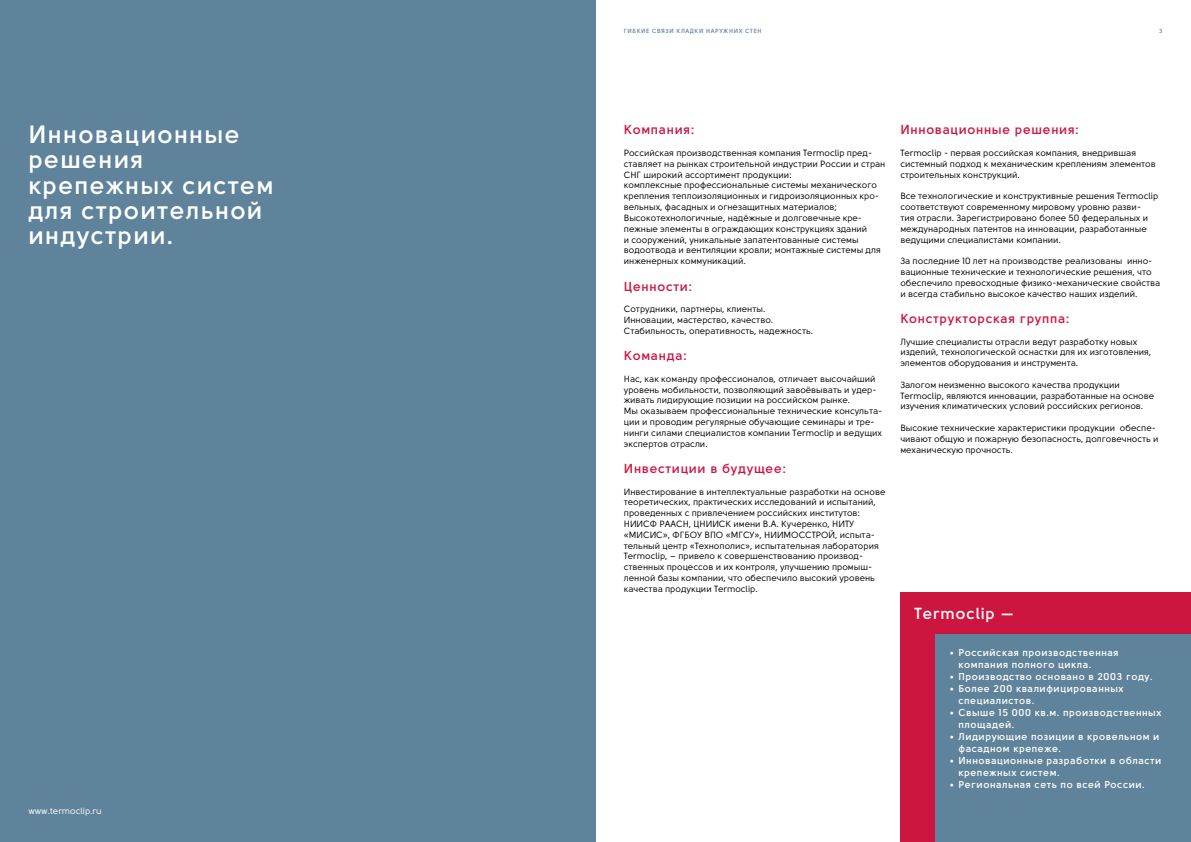
<style>
.page{position:relative;width:1191px;height:842px;background:#fff}
.page>*{position:absolute;margin:0;border:0;box-sizing:border-box;transform-origin:0 0}
.t1{font:700 25px/25px "Solomon Sans Semi";letter-spacing:.05em;color:#fff}
.t2{font:700 16px "Solomon Sans Semi";letter-spacing:.05em;color:#fff}
.t3{font:700 13px "Solomon Sans Semi";letter-spacing:.05em;color:#cd163f}
.t4{font:700 10px/12px "Solomon Sans Semi";letter-spacing:.05em;color:#fff}
.t5{font:9px/10.8px "Solomon Sans Normal";color:#000}
.t6{font:9px "Solomon Sans Normal";color:#fff}
.t7{font:700 6px "Solomon Sans Semi";letter-spacing:.1em;color:#5e839b}
</style>
<div class="page">
<div style="left:0;top:0;width:595px;height:842px;background:#5e839b"></div>
<div style="left:900px;top:592px;width:291px;height:250px;background:#cd163f"></div>
<div style="left:935px;top:634px;width:256px;height:208px;background:#5e839b"></div>
<h1 class="t1" style="left:28px;top:122px;width:247px">Инновационные решения крепежных систем для строительной индустрии.</h1>
<p class="t6" style="left:28px;top:805px;width:75px">www.termoclip.ru</p>
<p class="t7" style="left:624px;top:27px;width:139px">ГИБКИЕ СВЯЗИ КЛАДКИ НАРУЖНИХ СТЕН</p>
<p class="t7" style="left:1159px;top:27px;width:5px">3</p>
<h3 class="t3" style="left:624px;top:123px;width:72px">Компания:</h3>
<p class="t5" style="left:624px;top:148px;width:263px">Российская производственная компания Termoclip пред&shy;ставляет на рынках строительной индустрии России и стран СНГ широкий ассортимент продукции:<br>комплексные профессиональные системы механического крепления теплоизоляционных и гидроизоляционных кро&shy;вельных, фасадных и огнезащитных материалов; Высокотехнологичные, надёжные и долговечные кре&shy;пежные элементы в ограждающих конструкциях зданий<br>и сооружений, уникальные запатентованные системы водоотвода и вентиляции кровли; монтажные системы для инженерных коммуникаций.</p>
<h3 class="t3" style="left:624px;top:279px;width:70px">Ценности:</h3>
<p class="t5" style="left:624px;top:304px;width:191px">Сотрудники, партнеры, клиенты.<br>Инновации, мастерство, качество.<br>Стабильность, оперативность, надежность.</p>
<h3 class="t3" style="left:624px;top:348px;width:65px">Команда:</h3>
<p class="t5" style="left:624px;top:373px;width:260px">Нас, как команду профессионалов, отличает высочайший уровень мобильности, позволяющий завоёвывать и удер&shy;живать лидирующие позиции на российском рынке.<br>Мы оказываем профессиональные технические консульта&shy;ции и проводим регулярные обучающие семинары и тре&shy;нинги силами специалистов компании Termoclip и ведущих экспертов отрасли.</p>
<h3 class="t3" style="left:624px;top:461px;width:164px">Инвестиции в будущее:</h3>
<p class="t5" style="left:624px;top:486px;width:263px">Инвестирование в интеллектуальные разработки на основе теоретических, практических исследований и испытаний, проведенных с привлечением российских институтов:<br>НИИСФ РААСН, ЦНИИСК имени В.А. Кучеренко, НИТУ «МИСИС», ФГБОУ ВПО «МГСУ», НИИМОССТРОЙ, испыта&shy;тельный центр «Технополис», испытательная лаборатория Termoclip, – привело к совершенствованию производ&shy;ственных процессов и их контроля, улучшению промыш&shy;ленной базы компании, что обеспечило высокий уровень качества продукции Termoclip.</p>
<h3 class="t3" style="left:900px;top:123px;width:180px">Инновационные решения:</h3>
<p class="t5" style="left:900px;top:148px;width:257px">Termoclip - первая российская компания, внедрившая системный подход к механическим креплениям элементов строительных конструкций.</p>
<p class="t5" style="left:900px;top:191px;width:259px">Все технологические и конструктивные решения Termoclip соответствуют современному мировому уровню разви-<br>тия отрасли. Зарегистрировано более 50 федеральных и международных патентов на инновации, разработанные ведущими специалистами компании.</p>
<p class="t5" style="left:900px;top:256px;width:261px">За последние 10 лет на производстве реализованы инно&shy;вационные технические и технологические решения, что обеспечило превосходные физико-механические свойства и всегда стабильно высокое качество наших изделий.</p>
<h3 class="t3" style="left:900px;top:311px;width:171px">Конструкторская группа:</h3>
<p class="t5" style="left:900px;top:336px;width:252px">Лучшие специалисты отрасли ведут разработку новых изделий, технологической оснастки для их изготовления, элементов оборудования и инструмента.</p>
<p class="t5" style="left:900px;top:379px;width:255px">Залогом неизменно высокого качества продукции<br>Termoclip, являются инновации, разработанные на основе изучения климатических условий российских регионов.</p>
<p class="t5" style="left:900px;top:422px;width:260px">Высокие технические характеристики продукции обеспе&shy;чивают общую и пожарную безопасность, долговечность и механическую прочность.</p>
<h2 class="t2" style="left:914px;top:604px;width:101px">Termoclip —</h2>
<p class="t4" style="left:958px;top:646px;width:162px;text-indent:-8px">• Российская производственная компания полного цикла.</p>
<p class="t4" style="left:950px;top:670px;width:204px">• Производство основано в 2003 году.</p>
<p class="t4" style="left:958px;top:682px;width:167px;text-indent:-8px">• Более 200 квалифицированных специалистов.</p>
<p class="t4" style="left:958px;top:706px;width:204px;text-indent:-8px">• Свыше 15 000 кв.м. производственных площадей.</p>
<p class="t4" style="left:958px;top:730px;width:202px;text-indent:-8px">• Лидирующие позиции в кровельном и фасадном крепеже.</p>
<p class="t4" style="left:958px;top:754px;width:204px;text-indent:-8px">• Инновационные разработки в области крепежных систем.</p>
<p class="t4" style="left:950px;top:778px;width:196px">• Региональная сеть по всей России.</p>
</div>
